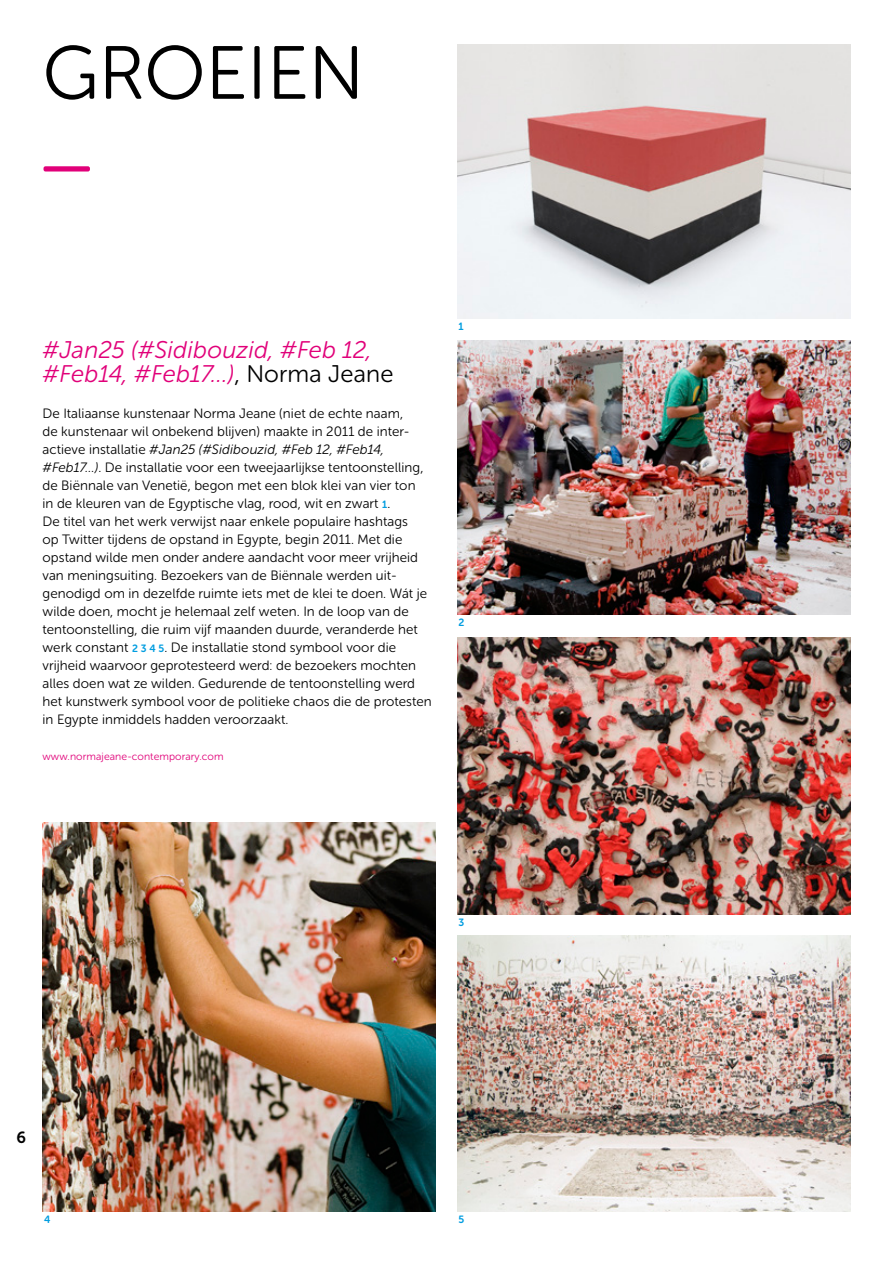
<style>
.page{position:relative;width:893px;height:1263px;background:#fff}
.page>*{position:absolute;margin:0;border:0;box-sizing:border-box;transform-origin:0 0}
.t1{font:90px "Museo Sans Rounded 300";color:#e10079}
.t2{font:75px "Museo Sans Rounded 300";color:#000}
.t3{font:italic 24px/24px "Museo Sans Rounded 300";letter-spacing:.01em;color:#e10079}
.t4{font:16.05px "Museo Sans Rounded 700";color:#000}
.t5{font:13.5px/18px "Museo Sans Rounded 300";letter-spacing:.005em;color:#000}
.t6{font:10.5px "Museo Sans Rounded 300";letter-spacing:.01em;color:#e10079}
.t7{font:10.5px "Museo Sans Rounded 700";color:#009de0}
.s1{font-style:normal;color:#000}
.s2{font-style:italic}
.s3{font-family:"Museo Sans Rounded 700";font-size:10.5px;color:#009de0}
</style>
<div class="page">
<img style="left:457px;top:638px;width:393px;height:276px">
<img style="left:457px;top:935px;width:393px;height:277px">
<img style="left:457px;top:340px;width:393px;height:274px">
<img style="left:457px;top:45px;width:393px;height:274px">
<img style="left:43px;top:823px;width:393px;height:389px">
<h2 class="t2" style="left:43px;top:33px;width:323px">GROEIEN</h2>
<h1 class="t1" style="left:43px;top:87px;width:50px">_</h1>
<h3 class="t3" style="left:43px;top:338px;width:353px">#Jan25 (#Sidibouzid, #Feb 12, #Feb14, #Feb17…)<span class="s1">, Norma Jeane</span></h3>
<p class="t5" style="left:43px;top:405px;width:391px">De Italiaanse kunstenaar Norma Jeane (niet de echte naam,<br>de kunstenaar wil onbekend blijven) maakte in 2011 de inter&shy;actieve installatie <span class="s2">#Jan25 (#Sidibouzid, #Feb 12, #Feb14, #Feb17…)</span>. De installatie voor een tweejaarlijkse tentoonstelling, de Biënnale van Venetië, begon met een blok klei van vier ton<br>in de kleuren van de Egyptische vlag, rood, wit en zwart <span class="s3">1</span>.<br>De titel van het werk verwijst naar enkele populaire hashtags<br>op Twitter tijdens de opstand in Egypte, begin 2011. Met die opstand wilde men onder andere aandacht voor meer vrijheid van meningsuiting. Bezoekers van de Biënnale werden uit&shy;genodigd om in dezelfde ruimte iets met de klei te doen. Wát je wilde doen, mocht je helemaal zelf weten. In de loop van de tentoonstelling, die ruim vijf maanden duurde, veranderde het werk constant <span class="s3">2 3 4 5</span>. De installatie stond symbool voor die vrijheid waarvoor geprotesteerd werd: de bezoekers mochten alles doen wat ze wilden. Gedurende de tentoonstelling werd het kunstwerk symbool voor de politieke chaos die de protesten in Egypte inmiddels hadden veroorzaakt.</p>
<p class="t6" style="left:43px;top:751px;width:183px">www.normajeane-contemporary.com</p>
<p class="t7" style="left:459px;top:321px;width:7px">1</p>
<p class="t7" style="left:459px;top:616px;width:7px">2</p>
<p class="t7" style="left:459px;top:916px;width:7px">3</p>
<p class="t4" style="left:16px;top:1129px;width:11px">6</p>
<p class="t7" style="left:44px;top:1214px;width:8px">4</p>
<p class="t7" style="left:459px;top:1214px;width:7px">5</p>
</div>
